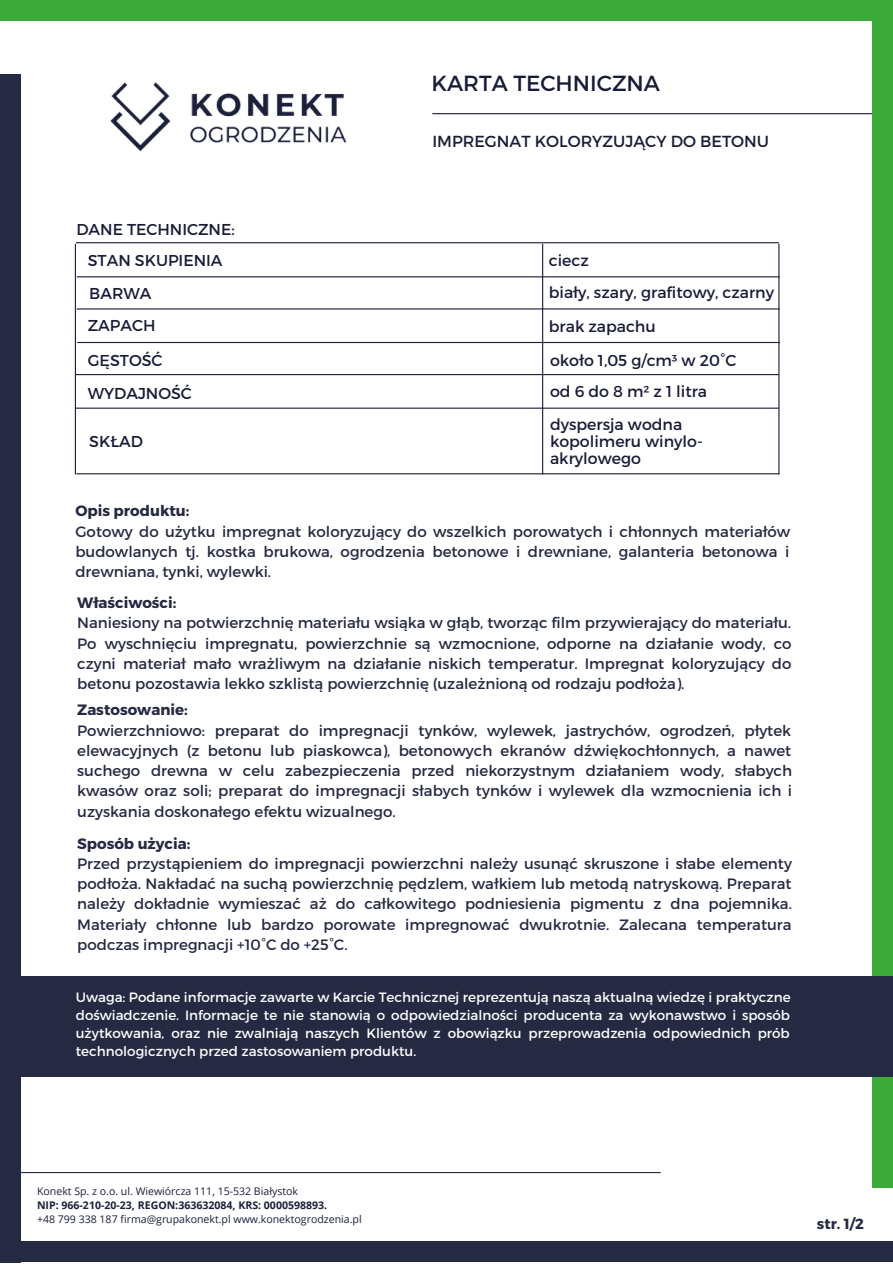
<style>
.page{position:relative;width:893px;height:1264px;background:#fff}
.page>*{position:absolute;margin:0;border:0;box-sizing:border-box;transform-origin:0 0}
.t1{font:21.9px "Montserrat";color:#181c37}
.t2{font:16.05px "Montserrat";color:#181c37}
.t3{font:15.75px/16.8px "Montserrat";color:#181c37}
.t4{font:15px/20.2px "Montserrat";color:#252942;text-align:justify}
.t5{font:700 15px "Montserrat";color:#252942}
.t6{font:700 14.55px "Montserrat";color:#252942}
.t7{font:13.5px/18px "Montserrat";color:#fff;text-align:justify}
.t8{font:10.5px "Open Sans";color:#1b203a}
.t9{font:700 10.5px "Open Sans";color:#1b203a}
</style>
<div class="page">
<img style="left:110px;top:82px;width:237px;height:69px">
<hr style="left:432px;top:113px;width:460px;height:1px;background:#181c37">
<div style="left:0;top:0;width:892px;height:21px;background:#3caa38"></div>
<div style="left:0;top:1241px;width:892px;height:20px;background:#252942"></div>
<div style="left:0;top:75px;width:21px;height:1187px;background:#252942"></div>
<hr style="left:0;top:1171px;width:660px;height:2px;background:#252942">
<div style="left:872px;top:0;width:20px;height:1187px;background:#3caa38"></div>
<hr style="left:76px;top:242px;width:702px;height:1px;background:#181c37">
<hr style="left:77px;top:276px;width:702px;height:1px;background:#181c37">
<hr style="left:77px;top:308px;width:702px;height:1px;background:#181c37">
<hr style="left:77px;top:342px;width:703px;height:1px;background:#181c37">
<hr style="left:75px;top:374px;width:703px;height:1px;background:#181c37">
<hr style="left:76px;top:407px;width:702px;height:2px;background:#181c37">
<hr style="left:76px;top:473px;width:703px;height:1px;background:#181c37">
<hr style="left:75px;top:244px;width:1px;height:230px;background:#181c37">
<hr style="left:778px;top:244px;width:1px;height:230px;background:#181c37">
<hr style="left:542px;top:244px;width:1px;height:230px;background:#181c37">
<div style="left:0;top:976px;width:892px;height:100px;background:#252942"></div>
<p class="t1" style="left:431px;top:68px;width:230px">KARTA TECHNICZNA</p>
<p class="t3" style="left:76px;top:220px;width:160px">DANE TECHNICZNE:</p>
<p class="t3" style="left:88px;top:251px;width:136px">STAN SKUPIENIA</p>
<p class="t3" style="left:89px;top:285px;width:64px">BARWA</p>
<p class="t3" style="left:88px;top:316px;width:69px">ZAPACH</p>
<p class="t3" style="left:88px;top:351px;width:76px">GĘSTOŚĆ</p>
<p class="t3" style="left:88px;top:384px;width:105px">WYDAJNOŚĆ</p>
<p class="t3" style="left:89px;top:432px;width:55px">SKŁAD</p>
<p class="t2" style="left:432px;top:131px;width:338px">IMPREGNAT KOLORYZUJĄCY DO BETONU</p>
<p class="t3" style="left:549px;top:251px;width:41px">ciecz</p>
<p class="t3" style="left:549px;top:283px;width:227px">biały, szary, grafitowy, czarny</p>
<p class="t3" style="left:549px;top:317px;width:108px">brak zapachu</p>
<p class="t3" style="left:550px;top:351px;width:188px">około 1,05 g/cm³ w 20°C</p>
<p class="t3" style="left:550px;top:382px;width:159px">od 6 do 8 m² z 1 litra</p>
<p class="t3" style="left:550px;top:415px;width:154px">dyspersja wodna kopolimeru winylo&shy;akrylowego</p>
<p class="t5" style="left:75px;top:501px;width:116px">Opis produktu:</p>
<p class="t4" style="left:75px;top:520px;width:716px">Gotowy do użytku impregnat koloryzujący do wszelkich porowatych i chłonnych materiałów budowlanych tj. kostka brukowa, ogrodzenia betonowe i drewniane, galanteria betonowa i drewniana, tynki, wylewki.</p>
<p class="t5" style="left:77px;top:593px;width:101px">Właściwości:</p>
<p class="t4" style="left:77px;top:612px;width:715px">Naniesiony na potwierzchnię materiału wsiąka w głąb, tworząc film przywierający do materiału.<br>Po wyschnięciu impregnatu, powierzchnie są wzmocnione, odporne na działanie wody, co czyni materiał mało wrażliwym na działanie niskich temperatur. Impregnat koloryzujący do betonu pozostawia lekko szklistą powierzchnię (uzależnioną od rodzaju podłoża).</p>
<p class="t5" style="left:77px;top:700px;width:112px">Zastosowanie:</p>
<p class="t4" style="left:77px;top:719px;width:716px">Powierzchniowo: preparat do impregnacji tynków, wylewek, jastrychów, ogrodzeń, płytek elewacyjnych (z betonu lub piaskowca), betonowych ekranów dźwiękochłonnych, a nawet suchego drewna w celu zabezpieczenia przed niekorzystnym działaniem wody, słabych kwasów oraz soli; preparat do impregnacji słabych tynków i wylewek dla wzmocnienia ich i uzyskania doskonałego efektu wizualnego.</p>
<p class="t5" style="left:77px;top:833px;width:114px">Sposób użycia:</p>
<p class="t4" style="left:77px;top:852px;width:716px">Przed przystąpieniem do impregnacji powierzchni należy usunąć skruszone i słabe elementy podłoża. Nakładać na suchą powierzchnię pędzlem, wałkiem lub metodą natryskową. Preparat należy dokładnie wymieszać aż do całkowitego podniesienia pigmentu z dna pojemnika.<br>Materiały chłonne lub bardzo porowate impregnować dwukrotnie. Zalecana temperatura podczas impregnacji +10°C do +25°C.</p>
<p class="t7" style="left:76px;top:987px;width:716px">Uwaga: Podane informacje zawarte w Karcie Technicznej reprezentują naszą aktualną wiedzę i praktyczne doświadczenie. Informacje te nie stanowią o odpowiedzialności producenta za wykonawstwo i sposób użytkowania, oraz nie zwalniają naszych Klientów z obowiązku przeprowadzenia odpowiednich prób technologicznych przed zastosowaniem produktu.</p>
<p class="t8" style="left:37px;top:1183px;width:262px">Konekt Sp. z o.o. ul. Wiewiórcza 111, 15-532 Białystok</p>
<p class="t9" style="left:37px;top:1197px;width:292px">NIP: 966-210-20-23, REGON:363632084, KRS: 0000598893.</p>
<p class="t8" style="left:37px;top:1211px;width:326px">+48 799 338 187 firma@grupakonekt.pl www.konektogrodzenia.pl</p>
<p class="t6" style="left:816px;top:1213px;width:48px">str. 1/2</p>
</div>
